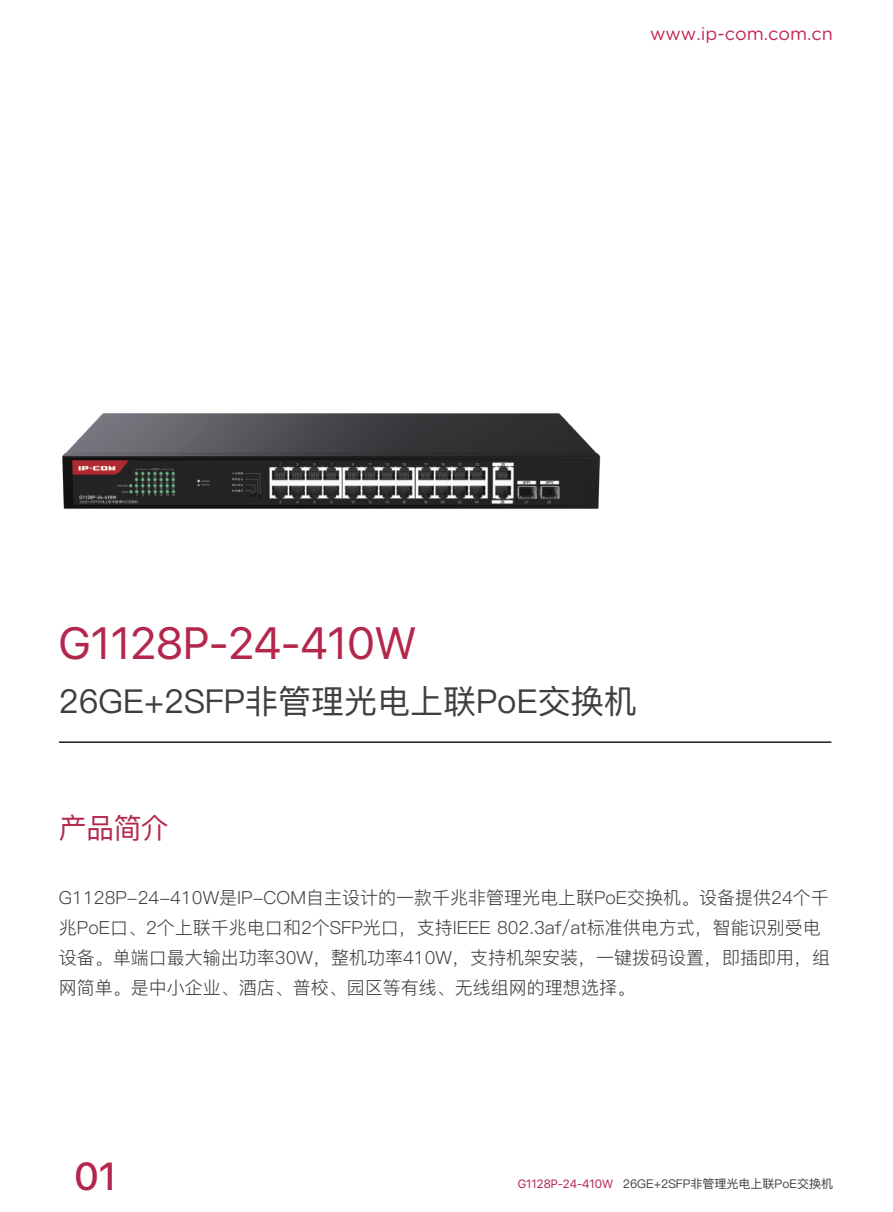
<style>
.page{position:relative;width:893px;height:1212px;background:#fff}
.page>*{position:absolute;margin:0;border:0;box-sizing:border-box;transform-origin:0 0}
.t1{font:45px "SF Pro Display";color:#b4274d}
.t2{font:500 38.85px "SF Pro Display";color:#b4274d}
.t3{font:33px "Ping Fang SC Medium";color:#3e3e3f}
.t4{font:28.35px "Ping Fang SC Medium";color:#b4294e}
.t5{font:18px/30px "Ping Fang SC Regular";color:#3e3e3f}
.t6{font:18px "Gotham Rounded";color:#c12652}
.t7{font:12px "Ping Fang SC Medium";color:#3e3e3f}
.s1{font-family:"SF Pro Display";color:#b4294e}
</style>
<div class="page">
<hr style="left:59px;top:741px;width:772px;height:2px;background:#211814">
<img style="left:62px;top:413px;width:539px;height:96px">
<p class="t6" style="left:650px;top:22px;width:185px">www.ip-com.com.cn</p>
<h1 class="t1" style="left:59px;top:608px;width:359px">G1128P-24-410W</h1>
<h3 class="t3" style="left:59px;top:682px;width:579px">26GE+2SFP非管理光电上联PoE交换机</h3>
<h3 class="t4" style="left:59px;top:810px;width:111px">产品简介</h3>
<p class="t5" style="left:59px;top:883px;width:773px">G1128P-24-410W是IP-COM自主设计的一款千兆非管理光电上联PoE交换机。设备提供24个千兆PoE口、2个上联千兆电口和2个SFP光口，支持IEEE 802.3af/at标准供电方式，智能识别受电设备。单端口最大输出功率30W，整机功率410W，支持机架安装，一键拨码设置，即插即用，组网简单。是中小企业、酒店、普校、园区等有线、无线组网的理想选择。</p>
<h2 class="t2" style="left:75px;top:1148px;width:43px">01</h2>
<p class="t7" style="left:518px;top:1177px;width:317px"><span class="s1">G1128P-24-410W</span> 26GE+2SFP非管理光电上联PoE交换机</p>
</div>
